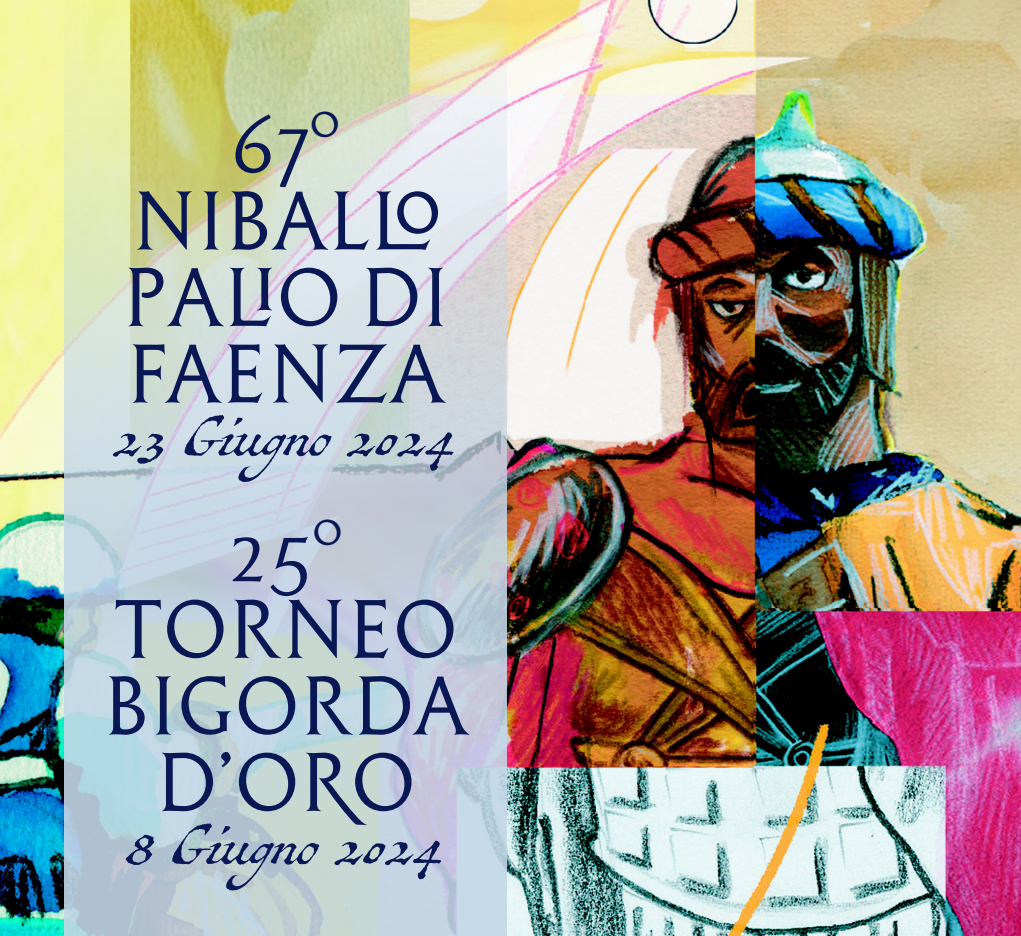
<style>
.page{position:relative;width:1021px;height:936px;background:#fff}
.page>*{position:absolute;margin:0;border:0;box-sizing:border-box;transform-origin:0 0}
.t1{font:72px/76.5px "Cenotaph Titling";color:#091855}
.t2{font:72px "Antiquarian Scribe";color:#091855}
.t3{font:42px "Cenotaph Titling";color:#091855}
</style>
<div class="page">
<img style="left:0;top:0;width:1020px;height:935px">
<svg style="left:65px;top:0;width:442px;height:935px;background:#cbd6ce"></svg>
<p class="t1" style="left:231px;top:104px;width:80px">67</p>
<p class="t3" style="left:309px;top:93px;width:32px">0</p>
<p class="t1" style="left:122px;top:181px;width:329px;text-align:justify">NIBALLO PALIO DI FAENZA</p>
<p class="t2" style="left:114px;top:386px;width:345px">23 Giugno 2024</p>
<p class="t3" style="left:312px;top:501px;width:32px">0</p>
<p class="t1" style="left:229px;top:512px;width:85px">25</p>
<p class="t1" style="left:103px;top:589px;width:368px">TORNEO<br>BIGORDA</p>
<p class="t1" style="left:155px;top:742px;width:262px">D’ORO</p>
<p class="t2" style="left:126px;top:794px;width:320px">8 Giugno 2024</p>
</div>
